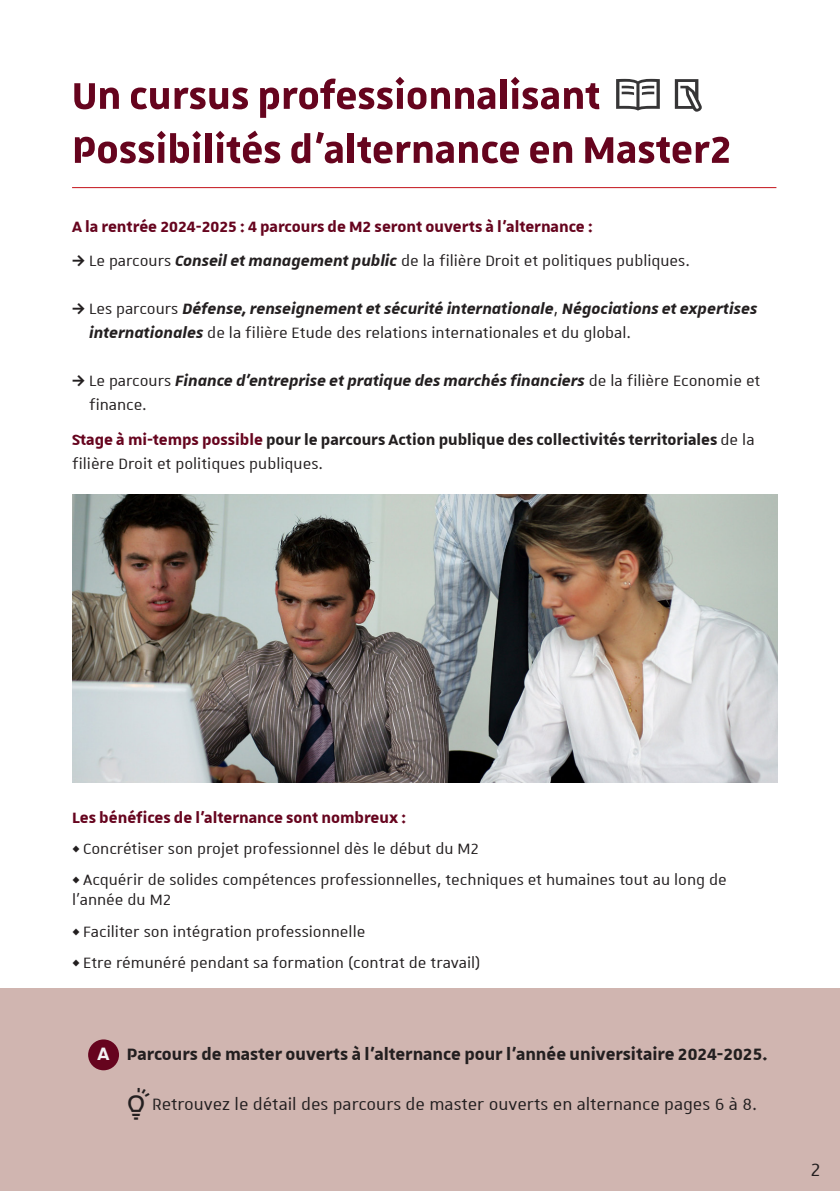
<style>
.page{position:relative;width:840px;height:1191px;background:#fff}
.page>*{position:absolute;margin:0;border:0;box-sizing:border-box;transform-origin:0 0}
.t1{font:700 50px "Unistra B";color:#66041e}
.t2{font:24px "Unistra A";color:#231f20}
.t3{font:700 22px "Unistra A";color:#231f20}
.t4{font:22px "Unistra A";color:#231f20}
.t5{font:20px/20px "Unistra A";color:#231f20}
.t6{font:italic 700 20px/24px "Unistra A";color:#231f20}
.t7{font:700 20px/24px "Unistra A";color:#231f20}
.t8{font:700 20px "Unistra A";color:#66041e}
.s1{font-weight:700}
.s2{font-weight:700;font-style:italic}
.s3{font-style:normal}
.s4{font-weight:400;font-style:normal}
.s5{color:#66041e}
.s6{font-weight:400}
.s7{font-size:24px;color:#f2f3f4}
</style>
<div class="page">
<hr style="left:72px;top:187px;width:704px;height:1px;background:#c4121a">
<div style="left:0;top:988px;width:839px;height:203px;background:#d0b5b0"></div>
<div style="left:88px;top:1039px;width:31px;height:31px;background:#66041e;border-radius:50%"></div>
<img style="left:72px;top:495px;width:705px;height:287px">
<h1 class="t1" style="left:72px;top:68px;width:530px">Un cursus professionnalisant</h1>
<h1 class="t1" style="left:72px;top:122px;width:661px">Possibilités d’alternance en Master2</h1>
<p class="t8" style="left:72px;top:215px;width:521px">A la rentrée 2024-2025 : 4 parcours de M2 seront ouverts à l’alternance :</p>
<p class="t5" style="left:72px;top:250px;width:619px"><span class="s1">→</span> Le parcours <span class="s2">Conseil et management public</span> de la filière Droit et politiques publiques.</p>
<p class="t6" style="left:89px;top:296px;width:669px;text-indent:-17px"><span class="s3">→</span> <span class="s4">Les parcours</span> Défense, renseignement et sécurité internationale<span class="s4">,</span> Négociations et expertises internationales <span class="s4">de la filière Etude des relations internationales et du global.</span></p>
<p class="t6" style="left:89px;top:368px;width:672px;text-indent:-17px"><span class="s3">→</span> <span class="s4">Le parcours</span> Finance d’entreprise et pratique des marchés financiers <span class="s4">de la filière Economie et finance.</span></p>
<p class="t7" style="left:72px;top:427px;width:683px"><span class="s5">Stage à mi-temps possible</span> pour le parcours Action publique des collectivités territoriales <span class="s6">de la filière Droit et politiques publiques.</span></p>
<p class="t8" style="left:72px;top:806px;width:335px">Les bénéfices de l’alternance sont nombreux :</p>
<p class="t5" style="left:72px;top:838px;width:408px"><span class="s1">•</span> Concrétiser son projet professionnel dès le début du M2</p>
<p class="t5" style="left:72px;top:869px;width:655px"><span class="s1">•</span> Acquérir de solides compétences professionnelles, techniques et humaines tout au long de l’année du M2</p>
<p class="t5" style="left:72px;top:920px;width:294px"><span class="s1">•</span> Faciliter son intégration professionnelle</p>
<p class="t5" style="left:72px;top:952px;width:410px"><span class="s1">•</span> Etre rémunéré pendant sa formation (contrat de travail)</p>
<p class="t3" style="left:98px;top:1041px;width:671px"><span class="s7">A</span> Parcours de master ouverts à l’alternance pour l’année universitaire 2024-2025.</p>
<p class="t4" style="left:152px;top:1093px;width:606px">Retrouvez le détail des parcours de master ouverts en alternance pages 6 à 8.</p>
<p class="t2" style="left:810px;top:1157px;width:12px">2</p>
</div>
